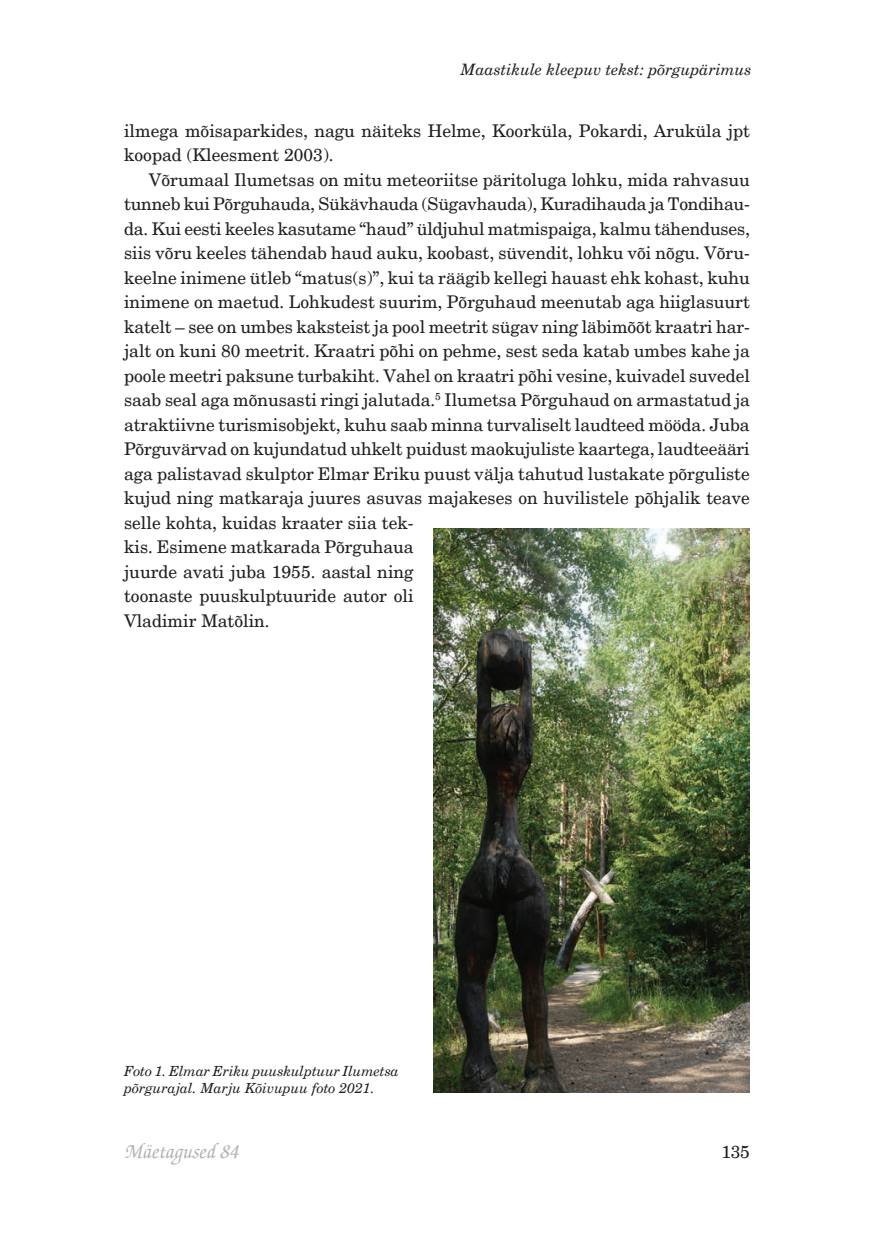
<style>
.page{position:relative;width:874px;height:1241px;background:#fff}
.page>*{position:absolute;margin:0;border:0;box-sizing:border-box;transform-origin:0 0}
.t1{font:italic 500 21px "Zapf Chancery";color:#b2b3b7}
.t2{font:17.5px/24.5px "New Century Schlbk";color:#231f20}
.t3{font:italic 15.75px "New Century Schlbk";color:#231f20}
.t4{font:italic 14px/16.8px "New Century Schlbk";letter-spacing:-.005em;color:#231f20}
</style>
<div class="page">
<img style="left:433px;top:529px;width:316px;height:562px">
<p class="t3" style="left:460px;top:59px;width:292px">Maastikule kleepuv tekst: põrgupärimus</p>
<p class="t2" style="left:124px;top:118px;width:627px">ilmega mõisaparkides, nagu näiteks Helme, Koorküla, Pokardi, Aruküla jpt koopad (Kleesment 2003).</p>
<p class="t2" style="left:124px;top:167px;width:627px;text-indent:25px">Võrumaal Ilumetsas on mitu meteoriitse päritoluga lohku, mida rahvasuu tunneb kui Põrguhauda, Sükävhauda (Sügavhauda), Kuradihauda ja Tondihau&shy;da. Kui eesti keeles kasutame “haud” üldjuhul matmispaiga, kalmu tähenduses, siis võru keeles tähendab haud auku, koobast, süvendit, lohku või nõgu. Võru&shy;keelne inimene ütleb “matus(s)”, kui ta räägib kellegi hauast ehk kohast, kuhu inimene on maetud. Lohkudest suurim, Põrguhaud meenutab aga hiiglasuurt katelt – see on umbes kaksteist ja pool meetrit sügav ning läbimõõt kraatri har&shy;jalt on kuni 80 meetrit. Kraatri põhi on pehme, sest seda katab umbes kahe ja poole meetri paksune turbakiht. Vahel on kraatri põhi vesine, kuivadel suvedel saab seal aga mõnusasti ringi jalutada.<sup>5</sup> Ilumetsa Põrguhaud on armastatud ja atraktiivne turismisobjekt, kuhu saab minna turvaliselt laudteed mööda. Juba Põrguvärvad on kujundatud uhkelt puidust maokujuliste kaartega, laudteeääri aga palistavad skulptor Elmar Eriku puust välja tahutud lustakate põrguliste kujud ning matkaraja juures asuvas majakeses on huvilistele põhjalik teave selle kohta, kuidas kraater siia tek-<br>kis. Esimene matkarada Põrguhaua<br>juurde avati juba 1955. aastal ning<br>toonaste puuskulptuuride autor oli<br>Vladimir Matõlin.</p>
<p class="t4" style="left:124px;top:1062px;width:276px">Foto 1. Elmar Eriku puuskulptuur Ilumetsa põrgurajal. Marju Kõivupuu foto 2021.</p>
<p class="t1" style="left:124px;top:1137px;width:115px">Mäetagused 84</p>
<p class="t2" style="left:721px;top:1139px;width:30px">135</p>
</div>
